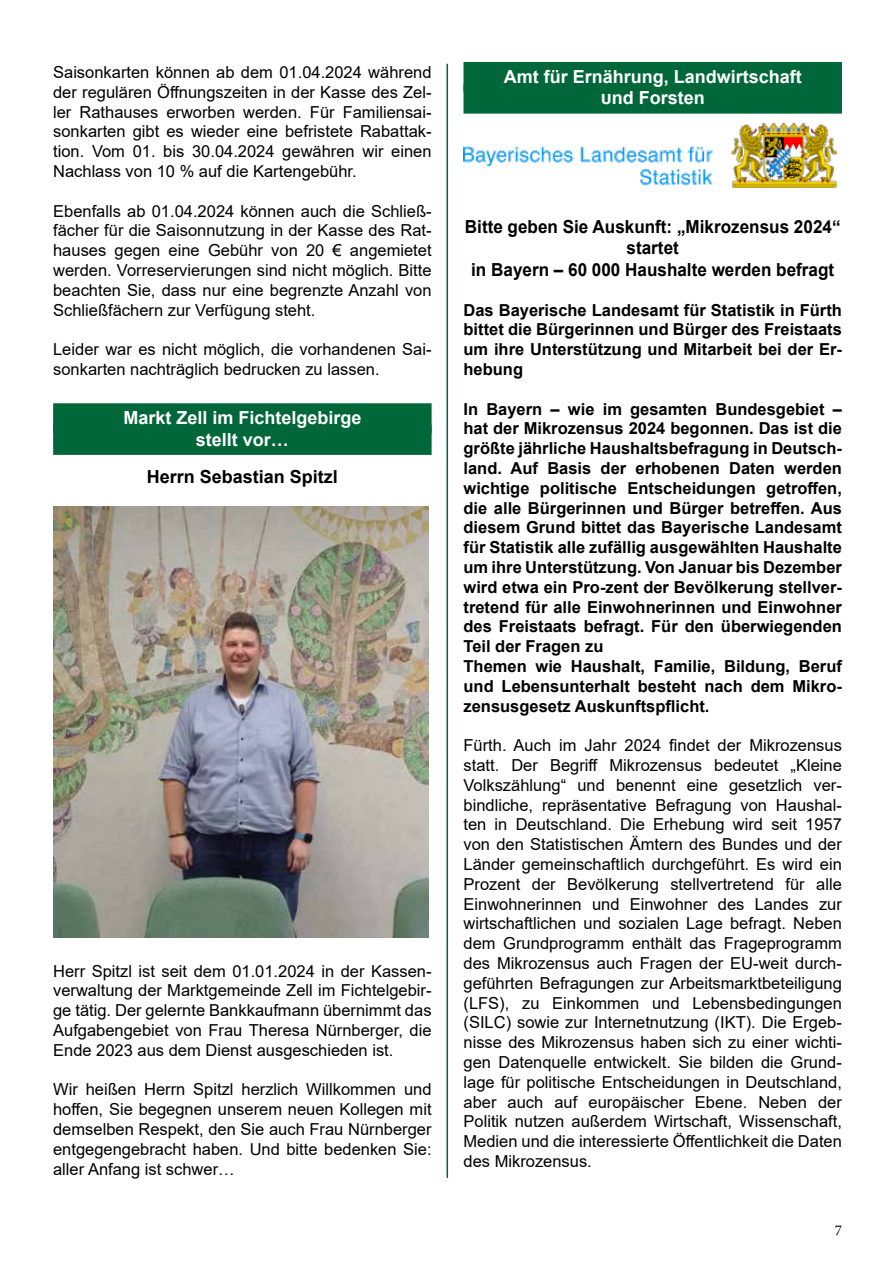
<style>
.page{position:relative;width:893px;height:1263px;background:#fff}
.page>*{position:absolute;margin:0;border:0;box-sizing:border-box;transform-origin:0 0}
.t1{font:700 18px/21.6px "Arial";color:#000;text-align:center;scale:.95 1}
.t2{font:700 18px/21.6px "Arial";color:#fff;text-align:center}
.t3{font:700 18px "Arial";color:#000}
.t4{font:16.5px/19.8px "Arial";color:#000;text-align:justify}
.t5{font:700 16.5px/19.8px "Arial";color:#000;text-align:justify}
.t6{font:15px "Minion Pro";color:#000}
</style>
<div class="page">
<div style="left:53px;top:403px;width:379px;height:30px;background:#00673a"></div>
<div style="left:53px;top:425px;width:379px;height:30px;background:#00673a"></div>
<img style="left:53px;top:506px;width:376px;height:431px">
<div style="left:463px;top:62px;width:379px;height:30px;background:#00673a"></div>
<div style="left:463px;top:84px;width:379px;height:30px;background:#00673a"></div>
<img style="left:463px;top:124px;width:373px;height:63px">
<hr style="left:447px;top:64px;width:1px;height:1114px;background:#00673a">
<p class="t4" style="left:53px;top:62px;width:380px">Saisonkarten können ab dem 01.04.2024 während der regulären Öffnungszeiten in der Kasse des Zel&shy;ler Rathauses erworben werden. Für Familiensai&shy;sonkarten gibt es wieder eine befristete Rabattak&shy;tion. Vom 01. bis 30.04.2024 gewähren wir einen Nachlass von 10 % auf die Kartengebühr.</p>
<p class="t4" style="left:53px;top:201px;width:380px">Ebenfalls ab 01.04.2024 können auch die Schließ&shy;fächer für die Saisonnutzung in der Kasse des Rat&shy;hauses gegen eine Gebühr von 20 € angemietet werden. Vorreservierungen sind nicht möglich. Bitte beachten Sie, dass nur eine begrenzte Anzahl von Schließfächern zur Verfügung steht.</p>
<p class="t4" style="left:53px;top:339px;width:380px">Leider war es nicht möglich, die vorhandenen Sai&shy;sonkarten nachträglich bedrucken zu lassen.</p>
<p class="t2" style="left:123px;top:407px;width:240px">Markt Zell im Fichtelgebirge stellt vor…</p>
<p class="t3" style="left:147px;top:464px;width:193px">Herrn Sebastian Spitzl</p>
<p class="t4" style="left:53px;top:961px;width:380px">Herr Spitzl ist seit dem 01.01.2024 in der Kassen&shy;verwaltung der Marktgemeinde Zell im Fichtelgebir&shy;ge tätig. Der gelernte Bankkaufmann übernimmt das Aufgabengebiet von Frau Theresa Nürnberger, die Ende 2023 aus dem Dienst ausgeschieden ist.</p>
<p class="t4" style="left:53px;top:1079px;width:380px">Wir heißen Herrn Spitzl herzlich Willkommen und hoffen, Sie begegnen unserem neuen Kollegen mit demselben Respekt, den Sie auch Frau Nürnberger entgegengebracht haben. Und bitte bedenken Sie: aller Anfang ist schwer…</p>
<p class="t2" style="left:504px;top:66px;width:300px">Amt für Ernährung, Landwirtschaft und Forsten</p>
<p class="t1" style="left:465px;top:216px;width:397px">Bitte geben Sie Auskunft: „Mikrozensus 2024“ startet<br>in Bayern – 60 000 Haushalte werden befragt</p>
<p class="t5" style="left:463px;top:300px;width:380px">Das Bayerische Landesamt für Statistik in Fürth bittet die Bürgerinnen und Bürger des Freistaats um ihre Unterstützung und Mitarbeit bei der Er&shy;hebung</p>
<p class="t5" style="left:463px;top:399px;width:380px;text-align:left">In Bayern – wie im gesamten Bundesgebiet – hat der Mikrozensus 2024 begonnen. Das ist die größte jährliche Haushaltsbefragung in Deutsch&shy;land. Auf Basis der erhobenen Daten werden wichtige politische Entscheidungen getroffen, die alle Bürgerinnen und Bürger betreffen. Aus diesem Grund bittet das Bayerische Landesamt für Statistik alle zufällig ausgewählten Haushalte um ihre Unterstützung. Von Januar bis Dezember wird etwa ein Pro-zent der Bevölkerung stellver&shy;tretend für alle Einwohnerinnen und Einwohner des Freistaats befragt. Für den überwiegenden Teil der Fragen zu<br>Themen wie Haushalt, Familie, Bildung, Beruf und Lebensunterhalt besteht nach dem Mikro&shy;zensusgesetz Auskunftspflicht.</p>
<p class="t4" style="left:463px;top:735px;width:380px">Fürth. Auch im Jahr 2024 findet der Mikrozensus statt. Der Begriff Mikrozensus bedeutet „Kleine Volkszählung“ und benennt eine gesetzlich ver&shy;bindliche, repräsentative Befragung von Haushal&shy;ten in Deutschland. Die Erhebung wird seit 1957 von den Statistischen Ämtern des Bundes und der Länder gemeinschaftlich durchgeführt. Es wird ein Prozent der Bevölkerung stellvertretend für alle Einwohnerinnen und Einwohner des Landes zur wirtschaftlichen und sozialen Lage befragt. Neben dem Grundprogramm enthält das Frageprogramm des Mikrozensus auch Fragen der EU-weit durch&shy;geführten Befragungen zur Arbeitsmarktbeteiligung (LFS), zu Einkommen und Lebensbedingungen (SILC) sowie zur Internetnutzung (IKT). Die Ergeb&shy;nisse des Mikrozensus haben sich zu einer wichti&shy;gen Datenquelle entwickelt. Sie bilden die Grund&shy;lage für politische Entscheidungen in Deutschland, aber auch auf europäischer Ebene. Neben der Politik nutzen außerdem Wirtschaft, Wissenschaft, Medien und die interessierte Öffentlichkeit die Daten des Mikrozensus.</p>
<p class="t6" style="left:835px;top:1220px;width:9px">7</p>
</div>
